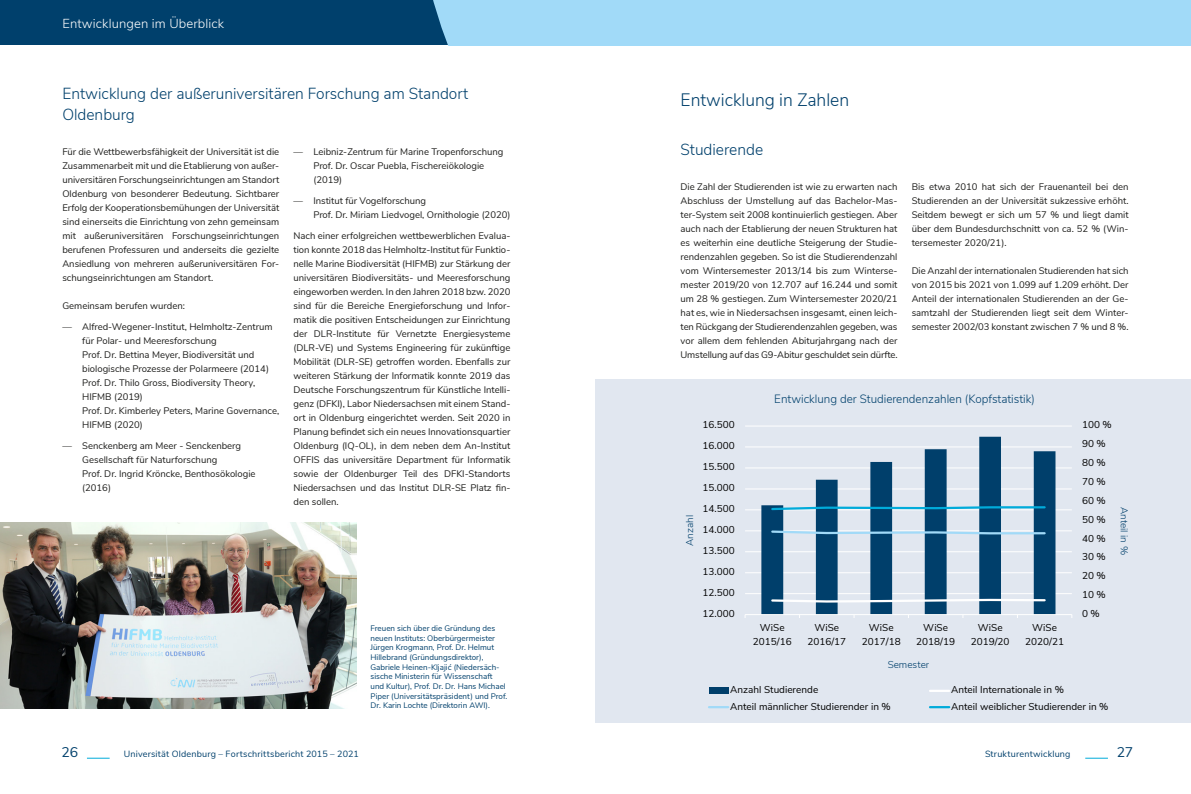
<style>
.page{position:relative;width:1191px;height:794px;background:#fff}
.page>*{position:absolute;margin:0;border:0;box-sizing:border-box;transform-origin:0 0}
.t1{font:300 18px "Nunito Sans";color:#00406c}
.t2{font:300 16px/21px "Nunito Sans";color:#00406c}
.t3{font:14px "Nunito Sans";color:#00406c}
.t4{font:300 13px "Nunito Sans";letter-spacing:.01em;color:#fff}
.t5{font:300 12px "Nunito Sans";color:#00406c}
.t6{font:10px/13.6px "Nunito Sans";color:#000;text-align:center}
.t7{font:300 10px "Nunito Sans";letter-spacing:.005em;color:#003f6b}
.t8{font:9.5px/14px "Nunito Sans";color:#1d1d1b;text-align:justify}
.t9{font:9px "Nunito Sans";letter-spacing:.02em;color:#00406c}
.t10{font:8px/9.6px "Nunito Sans";color:#00406c}
</style>
<div class="page">
<svg style="left:87px;top:758px;width:23px;height:1px"></svg>
<svg style="left:1085px;top:758px;width:23px;height:1px"></svg>
<div style="left:0;top:0;width:1191px;height:45px;background:#00406c"></div>
<div style="left:433px;top:0;width:758px;height:45px;background:#a1daf8"></div>
<div style="left:595px;top:379px;width:596px;height:344px;background:#e1e7f0"></div>
<hr style="left:745px;top:593px;width:326px;height:1px;background:#fff">
<hr style="left:745px;top:572px;width:326px;height:1px;background:#fff">
<hr style="left:745px;top:551px;width:326px;height:1px;background:#fff">
<hr style="left:745px;top:530px;width:326px;height:1px;background:#fff">
<hr style="left:745px;top:509px;width:326px;height:1px;background:#fff">
<hr style="left:745px;top:488px;width:326px;height:1px;background:#fff">
<hr style="left:745px;top:467px;width:326px;height:1px;background:#fff">
<hr style="left:745px;top:446px;width:326px;height:1px;background:#fff">
<hr style="left:745px;top:426px;width:326px;height:1px;background:#fff">
<svg style="left:761px;top:437px;width:294px;height:177px"></svg>
<hr style="left:745px;top:614px;width:326px;height:1px;background:#fff">
<svg style="left:770px;top:597px;width:276px;height:6px"></svg>
<svg style="left:770px;top:529px;width:276px;height:6px"></svg>
<svg style="left:770px;top:505px;width:276px;height:6px"></svg>
<div style="left:709px;top:688px;width:19px;height:6px;background:#003f6b"></div>
<hr style="left:930px;top:689px;width:19px;height:3px;background:#fff">
<svg style="left:709px;top:706px;width:19px;height:2px"></svg>
<svg style="left:930px;top:706px;width:19px;height:2px"></svg>
<img style="left:0;top:522px;width:356px;height:186px">
<h3 class="t4" style="left:62px;top:14px;width:163px">Entwicklungen im Überblick</h3>
<h2 class="t2" style="left:62px;top:82px;width:407px">Entwicklung der außeruniversitären Forschung am Standort<br>Oldenburg</h2>
<h1 class="t1" style="left:680px;top:87px;width:170px">Entwicklung in Zahlen</h1>
<h2 class="t2" style="left:680px;top:138px;width:84px">Studierende</h2>
<p class="t8" style="left:680px;top:179px;width:218px">Die Zahl der Studierenden ist wie zu erwarten nach Abschluss der Umstellung auf das Bachelor-Mas&shy;ter-System seit 2008 kontinuierlich gestiegen. Aber auch nach der Etablierung der neuen Strukturen hat es weiterhin eine deutliche Steigerung der Studie&shy;rendenzahlen gegeben. So ist die Studierendenzahl vom Wintersemester 2013/14 bis zum Winterse&shy;mester 2019/20 von 12.707 auf 16.244 und somit um 28 % gestiegen. Zum Wintersemester 2020/21 hat es, wie in Niedersachsen insgesamt, einen leich&shy;ten Rückgang der Studierendenzahlen gegeben, was vor allem dem fehlenden Abiturjahrgang nach der Umstellung auf das G9-Abitur geschuldet sein dürfte.</p>
<p class="t8" style="left:911px;top:179px;width:218px">Bis etwa 2010 hat sich der Frauenanteil bei den Studierenden an der Universität sukzessive erhöht.<br>Seitdem bewegt er sich um 57 % und liegt damit über dem Bundesdurchschnitt von ca. 52 % (Win&shy;tersemester 2020/21).</p>
<p class="t8" style="left:62px;top:144px;width:218px">Für die Wettbewerbsfähigkeit der Universität ist die Zusammenarbeit mit und die Etablierung von außer&shy;universitären Forschungseinrichtungen am Standort Oldenburg von besonderer Bedeutung. Sichtbarer Erfolg der Kooperationsbemühungen der Universität sind einerseits die Einrichtung von zehn gemeinsam mit außeruniversitären Forschungseinrichtungen berufenen Professuren und anderseits die gezielte Ansiedlung von mehreren außeruniversitären For&shy;schungseinrichtungen am Standort.</p>
<p class="t8" style="left:62px;top:298px;width:124px">Gemeinsam berufen wurden:</p>
<p class="t8" style="left:82px;top:319px;width:199px;text-align:left;text-indent:-20px">— Alfred-Wegener-Institut, Helmholtz-Zentrum für Polar- und Meeresforschung<br>Prof. Dr. Bettina Meyer, Biodiversität und biologische Prozesse der Polarmeere (2014)<br>Prof. Dr. Thilo Gross, Biodiversity Theory, HIFMB (2019)<br>Prof. Dr. Kimberley Peters, Marine Governance, HIFMB (2020)</p>
<p class="t8" style="left:82px;top:438px;width:175px;text-align:left;text-indent:-20px">— Senckenberg am Meer - Senckenberg<br>Gesellschaft für Naturforschung<br>Prof. Dr. Ingrid Kröncke, Benthosökologie (2016)</p>
<p class="t8" style="left:313px;top:144px;width:191px;text-align:left;text-indent:-20px">— Leibniz-Zentrum für Marine Tropenforschung<br>Prof. Dr. Oscar Puebla, Fischereiökologie (2019)</p>
<p class="t8" style="left:313px;top:193px;width:199px;text-indent:-20px">— Institut für Vogelforschung<br>Prof. Dr. Miriam Liedvogel, Ornithologie (2020)</p>
<p class="t8" style="left:293px;top:228px;width:218px">Nach einer erfolgreichen wettbewerblichen Evalua&shy;tion konnte 2018 das Helmholtz-Institut für Funktio&shy;nelle Marine Biodiversität (HIFMB) zur Stärkung der universitären Biodiversitäts- und Meeresforschung eingeworben werden. In den Jahren 2018 bzw. 2020 sind für die Bereiche Energieforschung und Infor&shy;matik die positiven Entscheidungen zur Einrichtung der DLR-Institute für Vernetzte Energiesysteme (DLR-VE) und Systems Engineering für zukünftige Mobilität (DLR-SE) getroffen worden. Ebenfalls zur weiteren Stärkung der Informatik konnte 2019 das Deutsche Forschungszentrum für Künstliche Intelli&shy;genz (DFKI), Labor Niedersachsen mit einem Stand&shy;ort in Oldenburg eingerichtet werden. Seit 2020 in Planung befindet sich ein neues Innovationsquartier Oldenburg (IQ-OL), in dem neben dem An-Institut OFFIS das universitäre Department für Informatik sowie der Oldenburger Teil des DFKI-Standorts Niedersachsen und das Institut DLR-SE Platz fin&shy;den sollen.</p>
<p class="t8" style="left:911px;top:263px;width:218px">Die Anzahl der internationalen Studierenden hat sich von 2015 bis 2021 von 1.099 auf 1.209 erhöht. Der Anteil der internationalen Studierenden an der Ge&shy;samtzahl der Studierenden liegt seit dem Winter&shy;semester 2002/03 konstant zwischen 7 % und 8 %.</p>
<p class="t5" style="left:774px;top:390px;width:262px">Entwicklung der Studierendenzahlen (Kopfstatistik)</p>
<p class="t6" style="left:1082px;top:417px;width:31px">100 %</p>
<p class="t6" style="left:702px;top:417px;width:34px">16.500</p>
<p class="t6" style="left:1082px;top:436px;width:25px">90 %</p>
<p class="t6" style="left:702px;top:438px;width:34px">16.000</p>
<p class="t6" style="left:1082px;top:455px;width:25px">80 %</p>
<p class="t6" style="left:702px;top:459px;width:34px">15.500</p>
<p class="t6" style="left:1082px;top:474px;width:25px">70 %</p>
<p class="t6" style="left:702px;top:480px;width:34px">15.000</p>
<p class="t6" style="left:1082px;top:493px;width:25px">60 %</p>
<p class="t6" style="left:702px;top:501px;width:34px">14.500</p>
<p class="t7" style="left:1131px;top:507px;width:49px;rotate:90deg">Anteil in %</p>
<p class="t6" style="left:1082px;top:512px;width:25px">50 %</p>
<p class="t7" style="left:682px;top:546px;width:32px;rotate:-90deg">Anzahl</p>
<p class="t6" style="left:702px;top:522px;width:34px">14.000</p>
<p class="t6" style="left:1082px;top:530px;width:25px">40 %</p>
<p class="t6" style="left:702px;top:543px;width:34px">13.500</p>
<p class="t6" style="left:1082px;top:549px;width:25px">30 %</p>
<p class="t10" style="left:370px;top:623px;width:138px">Freuen sich über die Gründung des neuen Instituts: Oberbürgermeister Jürgen Krogmann, Prof. Dr. Helmut Hillebrand (Gründungsdirektor), Gabriele Heinen-Kljajić (Niedersäch&shy;sische Ministerin für Wissenschaft und Kultur), Prof. Dr. Dr. Hans Michael Piper (Universitätspräsident) und Prof.<br>Dr. Karin Lochte (Direktorin AWI).</p>
<p class="t6" style="left:702px;top:564px;width:34px">13.000</p>
<p class="t6" style="left:1082px;top:568px;width:25px">20 %</p>
<p class="t6" style="left:702px;top:585px;width:34px">12.500</p>
<p class="t6" style="left:1082px;top:587px;width:25px">10 %</p>
<p class="t6" style="left:702px;top:606px;width:34px">12.000</p>
<p class="t6" style="left:1082px;top:606px;width:19px">0 %</p>
<p class="t6" style="left:753px;top:620px;width:40px">WiSe<br>2015/16</p>
<p class="t6" style="left:807px;top:620px;width:40px">WiSe<br>2016/17</p>
<p class="t6" style="left:862px;top:620px;width:40px">WiSe<br>2017/18</p>
<p class="t6" style="left:916px;top:620px;width:40px">WiSe<br>2018/19</p>
<p class="t6" style="left:970px;top:620px;width:40px">WiSe<br>2019/20</p>
<p class="t6" style="left:1025px;top:620px;width:40px">WiSe<br>2020/21</p>
<p class="t7" style="left:887px;top:657px;width:43px">Semester</p>
<p class="t6" style="left:730px;top:682px;width:90px">Anzahl Studierende</p>
<p class="t6" style="left:951px;top:682px;width:114px">Anteil Internationale in %</p>
<p class="t6" style="left:730px;top:698px;width:162px">Anteil männlicher Studierender in %</p>
<p class="t6" style="left:951px;top:698px;width:159px">Anteil weiblicher Studierender in %</p>
<h3 class="t3" style="left:61px;top:742px;width:18px">26</h3>
<p class="t9" style="left:124px;top:747px;width:237px">Universität Oldenburg – Fortschrittsbericht 2015 – 2021</p>
<p class="t9" style="left:985px;top:747px;width:87px">Strukturentwicklung</p>
<h3 class="t3" style="left:1116px;top:742px;width:18px">27</h3>
</div>
